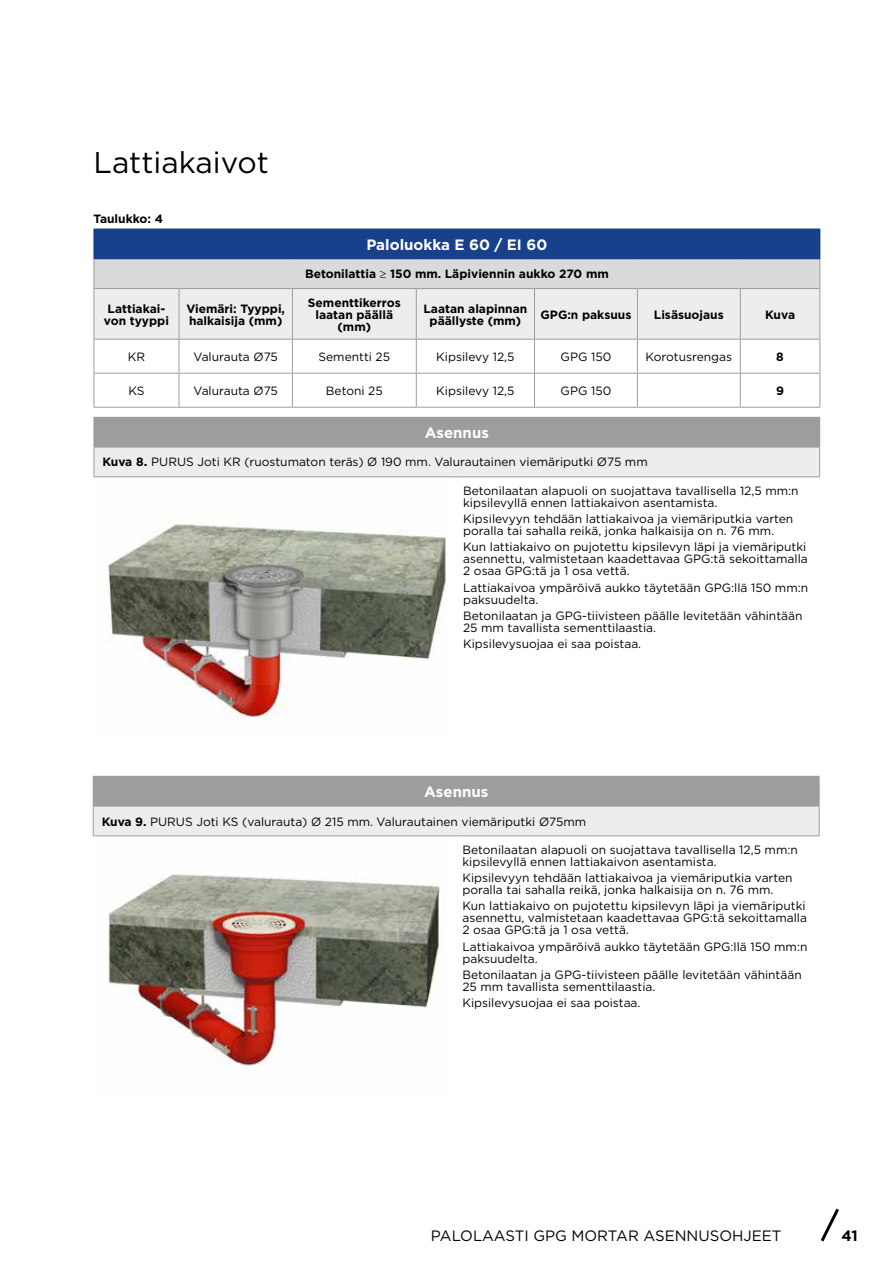
<style>
.page{position:relative;width:893px;height:1263px;background:#fff}
.page>*{position:absolute;margin:0;border:0;box-sizing:border-box;transform-origin:0 0}
.t1{font:30px "Gotham";color:#000}
.t2{font:15px "Gotham";color:#000}
.t3{font:700 15px "Gotham";color:#fff}
.t4{font:700 15px "Gotham";color:#000}
.t5{font:12px/12px "Gotham";color:#000}
.t6{font:700 12px/12px "Gotham";color:#000}
.s1{font-weight:700}
.s2{font-weight:700;font-size:12.75px}
</style>
<div class="page">
<svg style="left:820px;top:1208px;width:19px;height:34px"></svg>
<div style="left:93px;top:776px;width:726px;height:30px;background:#9d9d9c"></div>
<div style="left:93px;top:806px;width:726px;height:30px;background:#ededed"></div>
<hr style="left:93px;top:806px;width:363px;height:1px;background:#9d9d9c">
<svg style="left:93px;top:806px;width:1px;height:29px"></svg>
<hr style="left:456px;top:806px;width:363px;height:1px;background:#9d9d9c">
<svg style="left:819px;top:777px;width:1px;height:58px"></svg>
<hr style="left:93px;top:835px;width:363px;height:1px;background:#9d9d9c">
<hr style="left:456px;top:835px;width:363px;height:1px;background:#9d9d9c">
<div style="left:94px;top:417px;width:726px;height:30px;background:#9d9d9c"></div>
<div style="left:94px;top:447px;width:726px;height:30px;background:#ededed"></div>
<hr style="left:94px;top:447px;width:363px;height:1px;background:#9d9d9c">
<svg style="left:94px;top:447px;width:1px;height:29px"></svg>
<hr style="left:457px;top:447px;width:363px;height:1px;background:#9d9d9c">
<svg style="left:819px;top:447px;width:1px;height:29px"></svg>
<hr style="left:94px;top:476px;width:363px;height:1px;background:#9d9d9c">
<hr style="left:457px;top:476px;width:363px;height:1px;background:#9d9d9c">
<hr style="left:94px;top:339px;width:85px;height:1px;background:#9d9d9c">
<hr style="left:94px;top:340px;width:1px;height:33px;background:#9d9d9c">
<hr style="left:179px;top:339px;width:113px;height:1px;background:#9d9d9c">
<hr style="left:179px;top:340px;width:1px;height:33px;background:#9d9d9c">
<hr style="left:292px;top:339px;width:124px;height:1px;background:#9d9d9c">
<hr style="left:292px;top:340px;width:1px;height:33px;background:#9d9d9c">
<hr style="left:416px;top:339px;width:118px;height:1px;background:#9d9d9c">
<hr style="left:416px;top:340px;width:1px;height:33px;background:#9d9d9c">
<hr style="left:534px;top:339px;width:103px;height:1px;background:#9d9d9c">
<hr style="left:534px;top:340px;width:1px;height:33px;background:#9d9d9c">
<hr style="left:637px;top:339px;width:103px;height:1px;background:#9d9d9c">
<hr style="left:637px;top:340px;width:1px;height:33px;background:#9d9d9c">
<hr style="left:740px;top:339px;width:80px;height:1px;background:#9d9d9c">
<hr style="left:740px;top:340px;width:1px;height:33px;background:#9d9d9c">
<hr style="left:819px;top:340px;width:1px;height:33px;background:#9d9d9c">
<hr style="left:94px;top:373px;width:85px;height:1px;background:#9d9d9c">
<hr style="left:94px;top:374px;width:1px;height:33px;background:#9d9d9c">
<hr style="left:179px;top:373px;width:113px;height:1px;background:#9d9d9c">
<hr style="left:179px;top:374px;width:1px;height:33px;background:#9d9d9c">
<hr style="left:292px;top:373px;width:124px;height:1px;background:#9d9d9c">
<hr style="left:292px;top:374px;width:1px;height:33px;background:#9d9d9c">
<hr style="left:416px;top:373px;width:118px;height:1px;background:#9d9d9c">
<hr style="left:416px;top:374px;width:1px;height:33px;background:#9d9d9c">
<hr style="left:534px;top:373px;width:103px;height:1px;background:#9d9d9c">
<hr style="left:534px;top:374px;width:1px;height:33px;background:#9d9d9c">
<hr style="left:637px;top:373px;width:103px;height:1px;background:#9d9d9c">
<hr style="left:637px;top:374px;width:1px;height:33px;background:#9d9d9c">
<hr style="left:740px;top:373px;width:80px;height:1px;background:#9d9d9c">
<hr style="left:740px;top:374px;width:1px;height:33px;background:#9d9d9c">
<hr style="left:819px;top:374px;width:1px;height:33px;background:#9d9d9c">
<hr style="left:94px;top:407px;width:85px;height:1px;background:#9d9d9c">
<hr style="left:179px;top:407px;width:113px;height:1px;background:#9d9d9c">
<hr style="left:292px;top:407px;width:124px;height:1px;background:#9d9d9c">
<hr style="left:416px;top:407px;width:118px;height:1px;background:#9d9d9c">
<hr style="left:534px;top:407px;width:103px;height:1px;background:#9d9d9c">
<hr style="left:637px;top:407px;width:103px;height:1px;background:#9d9d9c">
<hr style="left:740px;top:407px;width:80px;height:1px;background:#9d9d9c">
<svg style="left:94px;top:229px;width:726px;height:110px;background:#adb8cc"></svg>
<hr style="left:94px;top:258px;width:85px;height:1px;background:#17428b">
<hr style="left:179px;top:258px;width:113px;height:1px;background:#17428b">
<hr style="left:292px;top:258px;width:124px;height:1px;background:#17428b">
<hr style="left:416px;top:258px;width:118px;height:1px;background:#17428b">
<hr style="left:534px;top:258px;width:103px;height:1px;background:#17428b">
<hr style="left:637px;top:258px;width:103px;height:1px;background:#17428b">
<hr style="left:740px;top:258px;width:80px;height:1px;background:#17428b">
<img style="left:108px;top:874px;width:335px;height:192px">
<img style="left:107px;top:523px;width:339px;height:197px">
<h1 class="t1" style="left:94px;top:143px;width:177px">Lattiakaivot</h1>
<p class="t6" style="left:94px;top:212px;width:71px">Taulukko: 4</p>
<p class="t3" style="left:366px;top:235px;width:182px">Paloluokka E 60 / EI 60</p>
<p class="t6" style="left:305px;top:268px;width:305px">Betonilattia ≥ 150 mm. Läpiviennin aukko 270 mm</p>
<p class="t6" style="left:104px;top:302px;width:66px">Lattiakai&shy;von tyyppi</p>
<p class="t6" style="left:186px;top:302px;width:100px">Viemäri: Tyyppi, halkaisija (mm)</p>
<p class="t6" style="left:308px;top:296px;width:94px;text-align:center">Sementtikerros laatan päällä (mm)</p>
<p class="t6" style="left:423px;top:302px;width:105px;text-align:center">Laatan alapinnan päällyste (mm)</p>
<p class="t6" style="left:541px;top:308px;width:92px">GPG:n paksuus</p>
<p class="t6" style="left:654px;top:308px;width:71px">Lisäsuojaus</p>
<p class="t6" style="left:765px;top:308px;width:31px">Kuva</p>
<p class="t5" style="left:128px;top:350px;width:19px">KR</p>
<p class="t5" style="left:194px;top:350px;width:86px">Valurauta Ø75</p>
<p class="t5" style="left:318px;top:350px;width:73px">Sementti 25</p>
<p class="t5" style="left:436px;top:350px;width:80px">Kipsilevy 12,5</p>
<p class="t5" style="left:561px;top:350px;width:52px">GPG 150</p>
<p class="t5" style="left:646px;top:350px;width:88px">Korotusrengas</p>
<p class="t6" style="left:776px;top:351px;width:9px">8</p>
<p class="t5" style="left:128px;top:384px;width:18px">KS</p>
<p class="t5" style="left:194px;top:384px;width:86px">Valurauta Ø75</p>
<p class="t5" style="left:326px;top:384px;width:58px">Betoni 25</p>
<p class="t5" style="left:436px;top:384px;width:80px">Kipsilevy 12,5</p>
<p class="t5" style="left:561px;top:384px;width:52px">GPG 150</p>
<p class="t6" style="left:776px;top:385px;width:9px">9</p>
<p class="t3" style="left:425px;top:423px;width:66px">Asennus</p>
<p class="t5" style="left:102px;top:455px;width:547px"><span class="s1">Kuva 8</span><span class="s2">.</span> PURUS Joti KR (ruostumaton teräs) Ø 190 mm. Valurautainen viemäriputki Ø75 mm</p>
<p class="t5" style="left:463px;top:484px;width:337px">Betonilaatan alapuoli on suojattava tavallisella 12,5 mm:n kipsilevyllä ennen lattiakaivon asentamista.</p>
<p class="t5" style="left:463px;top:513px;width:332px">Kipsilevyyn tehdään lattiakaivoa ja viemäriputkia varten poralla tai sahalla reikä, jonka halkaisija on n. 76 mm.</p>
<p class="t5" style="left:463px;top:541px;width:346px;text-align:justify">Kun lattiakaivo on pujotettu kipsilevyn läpi ja viemäriputki asennettu, valmistetaan kaadettavaa GPG:tä sekoittamalla 2 osaa GPG:tä ja 1 osa vettä.</p>
<p class="t5" style="left:463px;top:581px;width:346px">Lattiakaivoa ympäröivä aukko täytetään GPG:llä 150 mm:n paksuudelta.</p>
<p class="t5" style="left:463px;top:609px;width:341px">Betonilaatan ja GPG-tiivisteen päälle levitetään vähintään<br>25 mm tavallista sementtilaastia.</p>
<p class="t5" style="left:463px;top:638px;width:180px">Kipsilevysuojaa ei saa poistaa.</p>
<p class="t3" style="left:424px;top:782px;width:66px">Asennus</p>
<p class="t5" style="left:102px;top:815px;width:486px"><span class="s1">Kuva 9.</span> PURUS Joti KS (valurauta) Ø 215 mm. Valurautainen viemäriputki Ø75mm</p>
<p class="t5" style="left:462px;top:843px;width:337px">Betonilaatan alapuoli on suojattava tavallisella 12,5 mm:n kipsilevyllä ennen lattiakaivon asentamista.</p>
<p class="t5" style="left:462px;top:872px;width:332px">Kipsilevyyn tehdään lattiakaivoa ja viemäriputkia varten poralla tai sahalla reikä, jonka halkaisija on n. 76 mm.</p>
<p class="t5" style="left:462px;top:900px;width:346px;text-align:justify">Kun lattiakaivo on pujotettu kipsilevyn läpi ja viemäriputki asennettu, valmistetaan kaadettavaa GPG:tä sekoittamalla 2 osaa GPG:tä ja 1 osa vettä.</p>
<p class="t5" style="left:462px;top:940px;width:346px">Lattiakaivoa ympäröivä aukko täytetään GPG:llä 150 mm:n paksuudelta.</p>
<p class="t5" style="left:462px;top:968px;width:341px">Betonilaatan ja GPG-tiivisteen päälle levitetään vähintään<br>25 mm tavallista sementtilaastia.</p>
<p class="t5" style="left:462px;top:997px;width:180px">Kipsilevysuojaa ei saa poistaa.</p>
<p class="t2" style="left:431px;top:1226px;width:352px">PALOLAASTI GPG MORTAR ASENNUSOHJEET</p>
<p class="t4" style="left:841px;top:1226px;width:18px">41</p>
</div>
